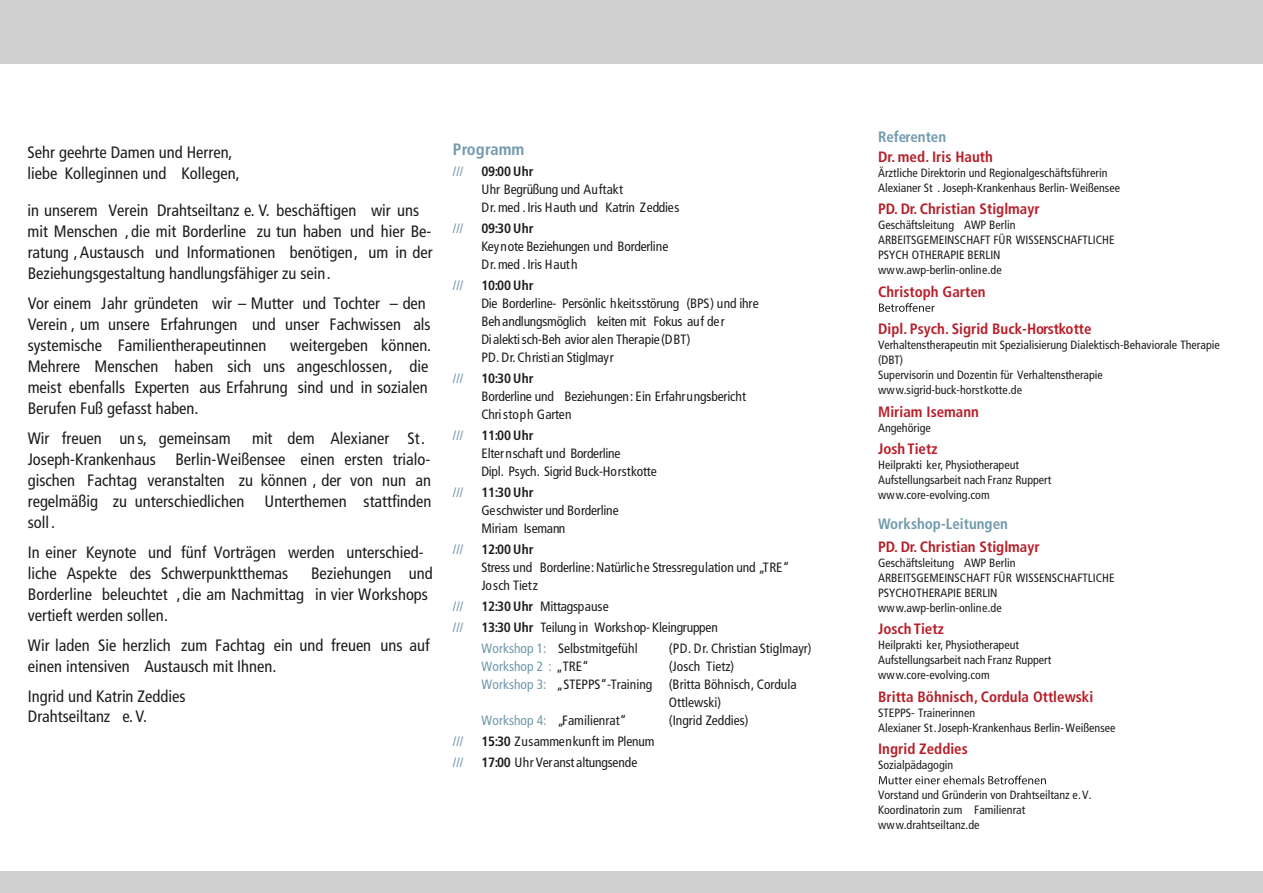
<style>
.page{position:relative;width:1263px;height:893px;background:#fff}
.page>*{position:absolute;margin:0;border:0;box-sizing:border-box;transform-origin:0 0}
.t1{font:condensed 16.5px/21px "Frutiger LT Std";color:#1d1d1b}
.t2{font:700 condensed 16.5px "Frutiger LT Std";color:#7199ad}
.t3{font:700 condensed 15px "Frutiger LT Std";color:#b61f29}
.t4{font:700 condensed 15px "Frutiger LT Std";color:#7199ad}
.t5{font:condensed 13.5px/18px "Frutiger LT Std";letter-spacing:-.02em;color:#1d1d1b}
.t6{font:condensed 13.5px/21px "Frutiger LT Std";color:#1d1d1b}
.t7{font:700 condensed 13.5px "Frutiger LT Std";letter-spacing:-.02em;color:#1d1d1b}
.t8{font:condensed 13.5px "Frutiger LT Std";color:#7199ad}
.t9{font:condensed 12px/15px "Frutiger LT Std";color:#1d1d1b}
.s1{font-weight:700}
.s2{color:#7199ad}
.s3{color:#1d1d1b}
</style>
<div class="page">
<svg style="left:879px;top:303px;width:55px;height:9px"></svg>
<svg style="left:879px;top:776px;width:167px;height:8px"></svg>
<div style="left:0;top:0;width:1263px;height:64px;background:#d0d0d0"></div>
<div style="left:0;top:872px;width:1263px;height:21px;background:#d0d0d0"></div>
<p class="t1" style="left:28px;top:141px;width:214px">Sehr geehrte Damen und Herren, liebe Kolleginnen und Kollegen,</p>
<p class="t1" style="left:28px;top:200px;width:406px">in unserem Verein Drahtseiltanz e. V. beschäftigen wir uns mit Menschen , die mit Borderline zu tun haben und hier Be&shy;ratung ,Austausch und Informationen benötigen, um in der Beziehungsgestaltung handlungsfähiger zu sein.</p>
<p class="t1" style="left:28px;top:293px;width:405px">Vor einem Jahr gründeten wir – Mutter und Tochter – den<br>Verein , um unsere Erfahrungen und unser Fachwissen als systemische Familientherapeutinnen</p>
<p class="t1" style="left:28px;top:335px;width:405px;text-indent:262px">weitergeben können.<br>Mehrere Menschen haben sich uns angeschlossen, die meist ebenfalls Experten aus Erfahrung sind und in sozialen Berufen Fuß gefasst haben.</p>
<p class="t1" style="left:28px;top:428px;width:204px">Wir freuen un s, gemeinsam</p>
<p class="t1" style="left:28px;top:428px;width:405px;text-indent:224px">mit dem Alexianer St.<br>Joseph-Krankenhaus Berlin-Weißensee einen ersten trialo&shy;gischen Fachtag veranstalten zu können , der von nun an regelmäßig zu unterschiedlichen Unterthemen stattfinden soll .</p>
<p class="t1" style="left:28px;top:542px;width:397px">In einer Keynote und fünf Vorträgen werden unterschied&shy;liche Aspekte des Schwerpunktthemas</p>
<p class="t1" style="left:28px;top:563px;width:406px;text-indent:283px">Beziehungen und<br>Borderline beleuchtet ,die am Nachmittag in vier Workshops vertieft werden sollen.</p>
<p class="t1" style="left:28px;top:635px;width:403px">Wir laden Sie herzlich zum Fachtag ein und freuen uns auf einen intensiven Austausch mit Ihnen.</p>
<p class="t1" style="left:28px;top:687px;width:159px;line-height:19.5px">Ingrid und Katrin Zeddies<br>Drahtseiltanz e. V.</p>
<p class="t2" style="left:453px;top:139px;width:73px">Programm</p>
<p class="t8" style="left:453px;top:163px;width:12px">///</p>
<p class="t7" style="left:481px;top:163px;width:54px">09:00 Uhr</p>
<p class="t5" style="left:481px;top:180px;width:200px">Uhr Begrüßung und Auftakt<br>Dr.med . Iris Hauth und Katrin Zeddies</p>
<p class="t8" style="left:453px;top:220px;width:12px">///</p>
<p class="t7" style="left:481px;top:220px;width:54px">09:30 Uhr</p>
<p class="t5" style="left:481px;top:237px;width:188px">Keynote Beziehungen und Borderline<br>Dr.med . Iris Hauth</p>
<p class="t8" style="left:453px;top:277px;width:12px">///</p>
<p class="t7" style="left:481px;top:277px;width:54px">10:00 Uhr</p>
<p class="t5" style="left:481px;top:294px;width:279px">Die Borderline- Persönlic hkeitsstörung (BPS) und ihre Behandlungsmöglich keiten mit Fokus auf der Dialektisch-Beh avior alen Therapie(DBT)<br>PD.Dr.Christian Stiglmayr</p>
<p class="t8" style="left:453px;top:370px;width:12px">///</p>
<p class="t7" style="left:481px;top:370px;width:54px">10:30 Uhr</p>
<p class="t5" style="left:481px;top:387px;width:266px">Borderline und Beziehungen: Ein Erfahrungsbericht<br>Christoph Garten</p>
<p class="t8" style="left:453px;top:427px;width:12px">///</p>
<p class="t7" style="left:481px;top:427px;width:54px">11:00 Uhr</p>
<p class="t5" style="left:481px;top:444px;width:177px">Elternschaft und Borderline<br>Dipl. Psych. Sigrid Buck-Horstkotte</p>
<p class="t8" style="left:453px;top:484px;width:12px">///</p>
<p class="t7" style="left:481px;top:484px;width:54px">11:30 Uhr</p>
<p class="t5" style="left:481px;top:501px;width:139px">Geschwister und Borderline<br>Miriam Isemann</p>
<p class="t8" style="left:453px;top:541px;width:12px">///</p>
<p class="t7" style="left:481px;top:541px;width:54px">12:00 Uhr</p>
<p class="t5" style="left:481px;top:558px;width:310px">Stress und Borderline:Natürliche Stressregulation und „TRE“<br>Josch Tietz</p>
<p class="t8" style="left:453px;top:598px;width:12px">///</p>
<p class="t5" style="left:481px;top:597px;width:129px"><span class="s1">12:30 Uhr</span> Mittagspause</p>
<p class="t8" style="left:453px;top:619px;width:12px">///</p>
<p class="t7" style="left:481px;top:619px;width:54px">13:30 Uhr</p>
<p class="t6" style="left:481px;top:617px;width:238px;text-indent:59px">Teilung in Workshop- Kleingruppen<br><span class="s2">Workshop 1:</span> Selbstmitgefühl</p>
<p class="t6" style="left:669px;top:638px;width:144px">(PD. Dr. Christian Stiglmayr)</p>
<p class="t8" style="left:481px;top:658px;width:109px">Workshop 2 : <span class="s3">„TRE“</span></p>
<p class="t6" style="left:669px;top:656px;width:67px">(Josch Tietz)</p>
<p class="t6" style="left:481px;top:674px;width:317px"><span class="s2">Workshop 3:</span> „STEPPS“-Training (Britta Böhnisch, Cordula</p>
<p class="t6" style="left:669px;top:692px;width:54px">Ottlewski)</p>
<p class="t6" style="left:481px;top:710px;width:147px"><span class="s2">Workshop 4:</span> „Familienrat“</p>
<p class="t6" style="left:669px;top:710px;width:81px">(Ingrid Zeddies)</p>
<p class="t8" style="left:453px;top:733px;width:12px">///</p>
<p class="t5" style="left:481px;top:732px;width:175px"><span class="s1">15:30</span> Zusammenkunft im Plenum</p>
<p class="t8" style="left:453px;top:754px;width:12px">///</p>
<p class="t5" style="left:481px;top:753px;width:158px"><span class="s1">17:00</span> Uhr Veranstaltungsende</p>
<p class="t4" style="left:878px;top:128px;width:70px">Referenten</p>
<p class="t3" style="left:878px;top:148px;width:116px">Dr. med. Iris Hauth</p>
<p class="t9" style="left:878px;top:165px;width:243px">Ärztliche Direktorin und Regionalgeschäftsführerin<br>Alexianer St . Joseph-Krankenhaus Berlin-Weißensee</p>
<p class="t3" style="left:878px;top:200px;width:163px">PD. Dr. Christian Stiglmayr</p>
<p class="t9" style="left:878px;top:218px;width:238px">Geschäftsleitung AWP Berlin<br>ARBEITSGEMEINSCHAFT FÜR WISSENSCHAFTLICHE<br>PSYCH OTHERAPIE BERLIN www.awp-berlin-online.de</p>
<p class="t3" style="left:878px;top:283px;width:109px">Christoph Garten</p>
<p class="t3" style="left:878px;top:320px;width:215px">Dipl. Psych. Sigrid Buck-Horstkotte</p>
<p class="t9" style="left:878px;top:338px;width:343px">Verhaltenstherapeutin mit Spezialisierung Dialektisch-Behaviorale Therapie (DBT)<br>Supervisorin und Dozentin für Verhaltenstherapie www.sigrid-buck-horstkotte.de</p>
<p class="t3" style="left:878px;top:403px;width:102px">Miriam Isemann</p>
<p class="t9" style="left:878px;top:420px;width:54px">Angehörige</p>
<p class="t3" style="left:878px;top:440px;width:61px">Josh Tietz</p>
<p class="t9" style="left:878px;top:458px;width:175px">Heilprakti ker, Physiotherapeut<br>Aufstellungsarbeit nach Franz Ruppert www.core-evolving.com</p>
<p class="t4" style="left:878px;top:515px;width:131px">Workshop-Leitungen</p>
<p class="t3" style="left:878px;top:538px;width:163px">PD. Dr. Christian Stiglmayr</p>
<p class="t9" style="left:878px;top:555px;width:238px">Geschäftsleitung AWP Berlin<br>ARBEITSGEMEINSCHAFT FÜR WISSENSCHAFTLICHE<br>PSYCHOTHERAPIE BERLIN www.awp-berlin-online.de</p>
<p class="t3" style="left:878px;top:620px;width:67px">Josch Tietz</p>
<p class="t9" style="left:878px;top:638px;width:175px">Heilprakti ker, Physiotherapeut<br>Aufstellungsarbeit nach Franz Ruppert www.core-evolving.com</p>
<p class="t3" style="left:878px;top:688px;width:217px">Britta Böhnisch, Cordula Ottlewski</p>
<p class="t9" style="left:878px;top:705px;width:239px">STEPPS- Trainerinnen<br>Alexianer St. Joseph-Krankenhaus Berlin-Weißensee</p>
<p class="t3" style="left:878px;top:740px;width:91px">Ingrid Zeddies</p>
<p class="t9" style="left:878px;top:758px;width:77px">Sozialpädagogin</p>
<p class="t9" style="left:878px;top:788px;width:215px">Vorstand und Gründerin von Drahtseiltanz e.V.<br>Koordinatorin zum Familienrat www.drahtseiltanz.de</p>
</div>
